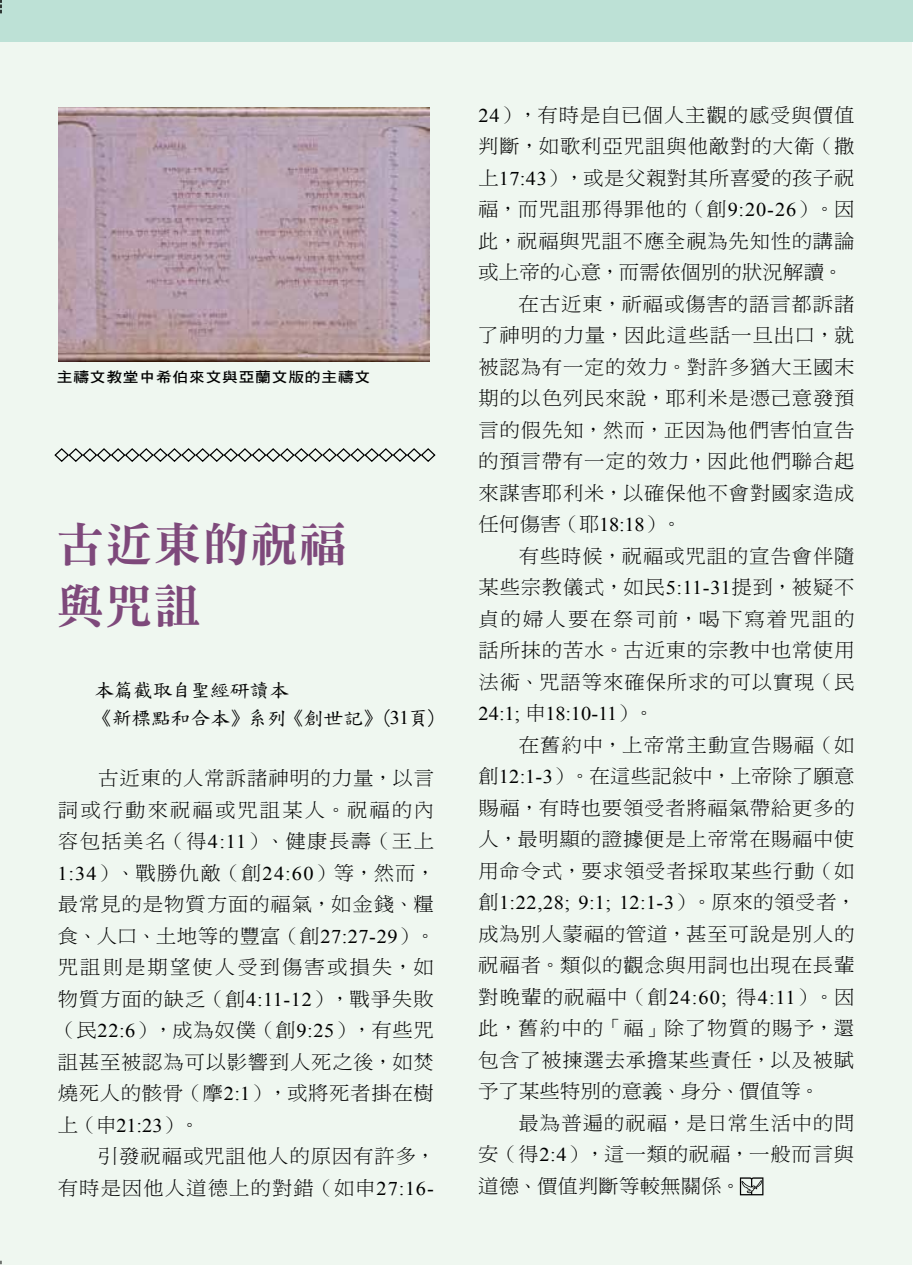
<style>
.page{position:relative;width:913px;height:1265px;background:#fff}
.page>*{position:absolute;margin:0;border:0;box-sizing:border-box;transform-origin:0 0}
.t1{font:47.25px/61.2px "DF Ming Std W9";letter-spacing:.025em;color:#7e497b}
.t2{font:19.43px/31.5px "DF Ming Std W3";letter-spacing:.035em;color:#000;text-align:justify;scale:1.05 1}
.t3{font:19.43px "Times New Roman";letter-spacing:.015em;color:#000;scale:1.05 1}
.t4{font:19.43px "DF Ming Std W3";letter-spacing:.01em;color:#000;scale:1.05 1}
.t5{font:19.43px "DF Ming Std W3";letter-spacing:.1em;color:#000;scale:1.05 1}
.t6{font:19.25px/28px "DF Biao Kai Shu Std W5";letter-spacing:-.03em;color:#000;scale:1.05 1}
.t7{font:14.17px "DF Hei Std W7";letter-spacing:.05em;color:#000;scale:1.11 1}
.s1{font-family:"DF Hei Std W3"}
.s2{font-family:"Times New Roman"}
.s3{font-family:"DF Ming Std W3"}
</style>
<div class="page">
<div style="left:0;top:0;width:911px;height:1265px;background:#eff7f0"></div>
<div style="left:0;top:0;width:913px;height:42px;background:#bde1d6"></div>
<svg style="left:1px;top:0;width:1px;height:13px"></svg>
<svg style="left:672px;top:767px;width:20px;height:18px"></svg>
<svg style="left:740px;top:1177px;width:23px;height:18px"></svg>
<img style="left:58px;top:107px;width:372px;height:255px">
<svg style="left:54px;top:448px;width:382px;height:14px"></svg>
<p class="t7" style="left:57px;top:369px;width:284px">主禱文教堂中希伯來文與亞蘭文版的主禱文</p>
<h1 class="t1" style="left:57px;top:513px;width:291px">古近東的祝福與咒詛</h1>
<p class="t6" style="left:92px;top:676px;width:331px">本篇截取自聖經研讀本<br>《新標點和合本》系列《創世記》<span class="s1">(</span><span class="s2">31</span>頁<span class="s1">)</span></p>
<p class="t2" style="left:56px;top:762px;width:363px;text-indent:42px">古近東的人常訴諸神明的力量，以言詞或行動來祝福或咒詛某人。祝福的內容包括美名（得<span class="s2">4:11</span>）、健康長壽（王上<span class="s2">1:34</span>）、戰勝仇敵（創<span class="s2">24:60</span>）等，然而，最常見的是物質方面的福氣，如金錢、糧食、人口、土地等的豐富（創<span class="s2">27:27-29</span>）。咒詛則是期望使人受到傷害或損失，如物質方面的缺乏（創<span class="s2">4:11-12</span>），戰爭失敗（民<span class="s2">22:6</span>），成為奴僕（創<span class="s2">9:25</span>），有些咒詛甚至被認為可以影響到人死之後，如焚燒死人的骸骨（摩<span class="s2">2:1</span>），或將死者掛在樹上（申<span class="s2">21:23</span>）。</p>
<p class="t2" style="left:58px;top:1140px;width:361px;text-align:right">引發祝福或咒詛他人的原因有許多，<br>有時是因他人道德上的對錯（如申<span class="s2">27:16-</span></p>
<p class="t2" style="left:478px;top:99px;width:360px"><span class="s2">24</span>），有時是自已個人主觀的感受與價值</p>
<p class="t2" style="left:478px;top:130px;width:360px">判斷，如歌利亞咒詛與他敵對的大衛（撒</p>
<p class="t2" style="left:478px;top:162px;width:360px">上<span class="s2">17:43</span>），或是父親對其所喜愛的孩子祝</p>
<p class="t2" style="left:478px;top:193px;width:360px">福，而咒詛那得罪他的（創<span class="s2">9:20-26</span>）。因</p>
<p class="t2" style="left:478px;top:225px;width:360px">此，祝福與咒詛不應全視為先知性的講論</p>
<p class="t4" style="left:478px;top:262px;width:349px">或上帝的心意，而需依個別的狀況解讀。</p>
<p class="t2" style="left:518px;top:288px;width:321px">在古近東，祈福或傷害的語言都訴諸</p>
<p class="t2" style="left:478px;top:319px;width:360px">了神明的力量，因此這些話一旦出口，就</p>
<p class="t2" style="left:478px;top:351px;width:360px">被認為有一定的效力。對許多猶大王國末</p>
<p class="t2" style="left:478px;top:382px;width:360px">期的以色列民來說，耶利米是憑己意發預</p>
<p class="t2" style="left:478px;top:414px;width:360px">言的假先知，然而，正因為他們害怕宣告</p>
<p class="t2" style="left:478px;top:445px;width:360px">的預言帶有一定的效力，因此他們聯合起</p>
<p class="t2" style="left:478px;top:477px;width:360px">來謀害耶利米，以確保他不會對國家造成</p>
<p class="t2" style="left:478px;top:508px;width:195px">任何傷害（耶<span class="s2">18:18</span>）。</p>
<p class="t2" style="left:519px;top:540px;width:321px">有些時候，祝福或咒詛的宣告會伴隨</p>
<p class="t2" style="left:478px;top:571px;width:360px">某些宗教儀式，如民<span class="s2">5:11-31</span>提到，被疑不</p>
<p class="t5" style="left:478px;top:608px;width:360px">貞的婦人要在祭司前，喝下寫着咒詛的</p>
<p class="t2" style="left:478px;top:634px;width:360px">話所抹的苦水。古近東的宗教中也常使用</p>
<p class="t2" style="left:478px;top:666px;width:360px">法術、咒語等來確保所求的可以實現（民</p>
<p class="t3" style="left:478px;top:701px;width:169px">24:1; <span class="s3">申</span>18:10-11<span class="s3">）。</span></p>
<p class="t2" style="left:478px;top:729px;width:360px;text-indent:40px">在舊約中，上帝常主動宣告賜福（如創<span class="s2">12:1-3</span>）。在這些記 中，上帝除了願意賜福，有時也要領受者將福氣帶給更多的人，最明顯的證據便是上帝常在賜福中使用命令式，要求領受者採取某些行動（如</p>
<p class="t3" style="left:478px;top:890px;width:361px"><span class="s3">創</span>1:22,28; 9:1; 12:1-3<span class="s3">）。原來的領受者，</span></p>
<p class="t2" style="left:478px;top:918px;width:360px">成為別人蒙福的管道，甚至可說是別人的祝福者。類似的觀念與用詞也出現在長輩對晚輩的祝福中（創<span class="s2">24:60;</span> 得<span class="s2">4:11</span>）。因此，舊約中的「福」除了物質的賜予，還包含了被揀選去承擔某些責任，以及被賦予了某些特別的意義、身分、價值等。</p>
<p class="t2" style="left:478px;top:1107px;width:360px;text-indent:40px">最為普遍的祝福，是日常生活中的問安（得<span class="s2">2:4</span>），這一類的祝福，一般而言與道德、價值判斷等較無關係。</p>
</div>
